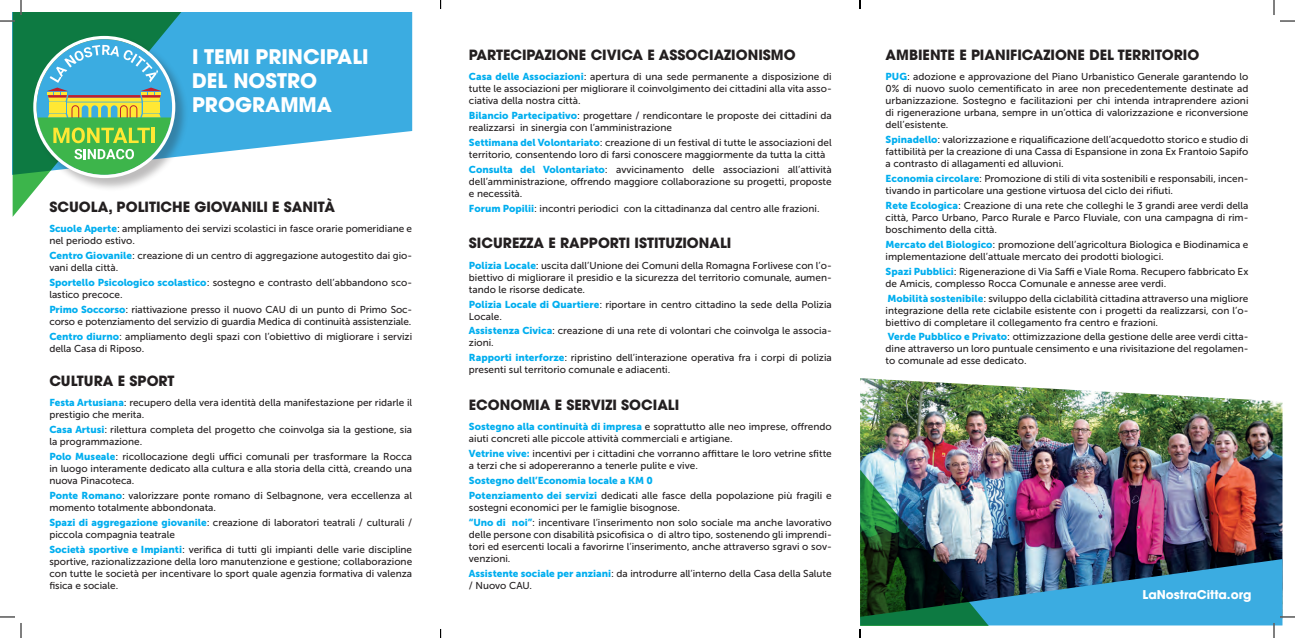
<style>
.page{position:relative;width:1295px;height:638px;background:#fff}
.page>*{position:absolute;margin:0;border:0;box-sizing:border-box;transform-origin:0 0}
.t1{font:700 20px/24px "ITC Avant Garde Pro";color:#fff}
.t2{font:700 14px "ITC Avant Garde Pro";color:#231f20}
.t3{font:700 12px "ITC Avant Garde Pro";color:#fff}
.t4{font:10px/12px "Museo Sans 500";color:#231f20}
.t5{font:10px "Museo Sans 900";color:#00aeef}
.s1{font-family:"Museo Sans 900";color:#00aeef}
</style>
<div class="page">
<svg style="left:12px;top:12px;width:400px;height:185px;fill:#3bace1"></svg>
<div style="left:33px;top:36px;width:156px;height:155px;background:#231f20;opacity:.3"></div>
<svg style="left:37px;top:45px;width:135px;height:130px"></svg>
<div style="left:33px;top:36px;width:142px;height:142px;border:3px solid #fff;border-radius:50%"></div>
<img style="left:860px;top:378px;width:422px;height:180px">
<img style="left:860px;top:469px;width:257px;height:89px">
<svg style="left:0;top:0;width:22px;height:22px"></svg>
<svg style="left:0;top:616px;width:22px;height:21px"></svg>
<svg style="left:1273px;top:0;width:22px;height:22px"></svg>
<svg style="left:859px;top:0;width:2px;height:9px"></svg>
<svg style="left:859px;top:558px;width:436px;height:79px"></svg>
<h1 class="t1" style="left:192px;top:45px;width:178px">I TEMI PRINCIPALI<br>DEL NOSTRO<br>PROGRAMMA</h1>
<h2 class="t2" style="left:49px;top:197px;width:287px">SCUOLA, POLITICHE GIOVANILI E SANITÀ</h2>
<p class="t4" style="left:49px;top:222px;width:364px"><span class="s1">Scuole Aperte</span>: ampliamento dei servizi scolastici in fasce orarie pomeridiane e nel periodo estivo.</p>
<p class="t4" style="left:49px;top:249px;width:364px"><span class="s1">Centro Giovanile</span>: creazione di un centro di aggregazione autogestito dai gio&shy;vani della città.</p>
<p class="t4" style="left:49px;top:276px;width:364px"><span class="s1">Sportello Psicologico scolastico</span>: sostegno e contrasto dell’abbandono sco&shy;lastico precoce.</p>
<p class="t4" style="left:49px;top:303px;width:364px"><span class="s1">Primo Soccorso</span>: riattivazione presso il nuovo CAU di un punto di Primo Soc&shy;corso e potenziamento del servizio di guardia Medica di continuità assistenziale.</p>
<p class="t4" style="left:49px;top:330px;width:364px"><span class="s1">Centro diurno</span>: ampliamento degli spazi con l’obiettivo di migliorare i servizi della Casa di Riposo.</p>
<h2 class="t2" style="left:49px;top:371px;width:127px">CULTURA E SPORT</h2>
<p class="t4" style="left:49px;top:396px;width:364px"><span class="s1">Festa Artusiana</span>: recupero della vera identità della manifestazione per ridarle il prestigio che merita.</p>
<p class="t4" style="left:49px;top:423px;width:364px"><span class="s1">Casa Artusi</span>: rilettura completa del progetto che coinvolga sia la gestione, sia la programmazione.</p>
<p class="t4" style="left:49px;top:450px;width:364px;text-align:justify"><span class="s1">Polo Museale</span>: ricollocazione degli uffici comunali per trasformare la Rocca in luogo interamente dedicato alla cultura e alla storia della città, creando una nuova Pinacoteca.</p>
<p class="t4" style="left:49px;top:489px;width:364px"><span class="s1">Ponte Romano</span>: valorizzare ponte romano di Selbagnone, vera eccellenza al momento totalmente abbondonata.</p>
<p class="t4" style="left:49px;top:516px;width:364px"><span class="s1">Spazi di aggregazione giovanile</span>: creazione di laboratori teatrali / culturali / piccola compagnia teatrale</p>
<p class="t4" style="left:49px;top:542px;width:364px;text-align:justify"><span class="s1">Società sportive e Impianti</span>: verifica di tutti gli impianti delle varie discipline sportive, razionalizzazione della loro manutenzione e gestione; collaborazione con tutte le società per incentivare lo sport quale agenzia formativa di valenza fisica e sociale.</p>
<h2 class="t2" style="left:469px;top:45px;width:328px">PARTECIPAZIONE CIVICA E ASSOCIAZIONISMO</h2>
<p class="t4" style="left:469px;top:71px;width:364px;text-align:justify"><span class="s1">Casa delle Associazioni</span>: apertura di una sede permanente a disposizione di tutte le associazioni per migliorare il coinvolgimento dei cittadini alla vita asso&shy;ciativa della nostra città.</p>
<p class="t4" style="left:469px;top:110px;width:364px"><span class="s1">Bilancio Partecipativo</span>: progettare / rendicontare le proposte dei cittadini da realizzarsi in sinergia con l’amministrazione</p>
<p class="t4" style="left:469px;top:136px;width:364px"><span class="s1">Settimana del Volontariato</span>: creazione di un festival di tutte le associazioni del territorio, consentendo loro di farsi conoscere maggiormente da tutta la città</p>
<p class="t4" style="left:469px;top:163px;width:364px;text-align:justify"><span class="s1">Consulta del Volontariato</span>: avvicinamento delle associazioni all’attività dell’amministrazione, offrendo maggiore collaborazione su progetti, proposte e necessità.</p>
<p class="t4" style="left:469px;top:202px;width:352px"><span class="s1">Forum Popilii</span>: incontri periodici con la cittadinanza dal centro alle frazioni.</p>
<h2 class="t2" style="left:469px;top:233px;width:264px">SICUREZZA E RAPPORTI ISTITUZIONALI</h2>
<p class="t4" style="left:469px;top:259px;width:364px;text-align:justify"><span class="s1">Polizia Locale</span>: uscita dall’Unione dei Comuni della Romagna Forlivese con l’o&shy;biettivo di migliorare il presidio e la sicurezza del territorio comunale, aumen&shy;tando le risorse dedicate.</p>
<p class="t4" style="left:469px;top:298px;width:364px"><span class="s1">Polizia Locale di Quartiere</span>: riportare in centro cittadino la sede della Polizia<br>Locale.</p>
<p class="t4" style="left:469px;top:325px;width:364px"><span class="s1">Assistenza Civica</span>: creazione di una rete di volontari che coinvolga le associa&shy;zioni.</p>
<p class="t4" style="left:469px;top:351px;width:364px"><span class="s1">Rapporti interforze</span>: ripristino dell’interazione operativa fra i corpi di polizia presenti sul territorio comunale e adiacenti.</p>
<h2 class="t2" style="left:469px;top:395px;width:212px">ECONOMIA E SERVIZI SOCIALI</h2>
<p class="t4" style="left:469px;top:420px;width:364px"><span class="s1">Sostegno alla continuità di impresa</span> e soprattutto alle neo imprese, offrendo aiuti concreti alle piccole attività commerciali e artigiane.</p>
<p class="t4" style="left:469px;top:447px;width:364px"><span class="s1">Vetrine vive:</span> incentivi per i cittadini che vorranno affittare le loro vetrine sfitte a terzi che si adopereranno a tenerle pulite e vive.</p>
<p class="t5" style="left:469px;top:474px;width:185px">Sostegno dell’Economia locale a KM 0</p>
<p class="t4" style="left:469px;top:489px;width:364px"><span class="s1">Potenziamento dei servizi</span> dedicati alle fasce della popolazione più fragili e sostegni economici per le famiglie bisognose.</p>
<p class="t4" style="left:469px;top:516px;width:364px;text-align:justify"><span class="s1">“Uno di noi”</span>: incentivare l’inserimento non solo sociale ma anche lavorativo delle persone con disabilità psicofisica o di altro tipo, sostenendo gli imprendi&shy;tori ed esercenti locali a favorirne l’inserimento, anche attraverso sgravi o sov&shy;venzioni.</p>
<p class="t4" style="left:469px;top:566px;width:364px"><span class="s1">Assistente sociale per anziani</span>: da introdurre all’interno della Casa della Salute / Nuovo CAU.</p>
<h2 class="t2" style="left:886px;top:45px;width:315px">AMBIENTE E PIANIFICAZIONE DEL TERRITORIO</h2>
<p class="t4" style="left:886px;top:71px;width:364px;text-align:justify"><span class="s1">PUG</span>: adozione e approvazione del Piano Urbanistico Generale garantendo lo 0% di nuovo suolo cementificato in aree non precedentemente destinate ad urbanizzazione. Sostegno e facilitazioni per chi intenda intraprendere azioni di rigenerazione urbana, sempre in un’ottica di valorizzazione e riconversione dell’esistente.</p>
<p class="t4" style="left:886px;top:134px;width:364px;text-align:justify"><span class="s1">Spinadello</span>: valorizzazione e riqualificazione dell’acquedotto storico e studio di fattibilità per la creazione di una Cassa di Espansione in zona Ex Frantoio Sapifo a contrasto di allagamenti ed alluvioni.</p>
<p class="t4" style="left:886px;top:172px;width:364px"><span class="s1">Economia circolare</span>: Promozione di stili di vita sostenibili e responsabili, incen&shy;tivando in particolare una gestione virtuosa del ciclo dei rifiuti.</p>
<p class="t4" style="left:886px;top:199px;width:364px;text-align:justify"><span class="s1">Rete Ecologica</span>: Creazione di una rete che colleghi le 3 grandi aree verdi della città, Parco Urbano, Parco Rurale e Parco Fluviale, con una campagna di rim&shy;boschimento della città.</p>
<p class="t4" style="left:886px;top:238px;width:364px"><span class="s1">Mercato del Biologico</span>: promozione dell’agricoltura Biologica e Biodinamica e implementazione dell’attuale mercato dei prodotti biologici.</p>
<p class="t4" style="left:886px;top:265px;width:364px"><span class="s1">Spazi Pubblici</span>: Rigenerazione di Via Saffi e Viale Roma. Recupero fabbricato Ex de Amicis, complesso Rocca Comunale e annesse aree verdi.</p>
<p class="t4" style="left:886px;top:292px;width:364px;text-align:justify"><span class="s1">Mobilità sostenibile</span>: sviluppo della ciclabilità cittadina attraverso una migliore integrazione della rete ciclabile esistente con i progetti da realizzarsi, con l’o&shy;biettivo di completare il collegamento fra centro e frazioni.</p>
<p class="t4" style="left:886px;top:331px;width:364px;text-align:justify"><span class="s1">Verde Pubblico e Privato</span>: ottimizzazione della gestione delle aree verdi citta&shy;dine attraverso un loro puntuale censimento e una rivisitazione del regolamen&shy;to comunale ad esse dedicato.</p>
<p class="t3" style="left:1142px;top:586px;width:110px">LaNostraCitta.org</p>
</div>
